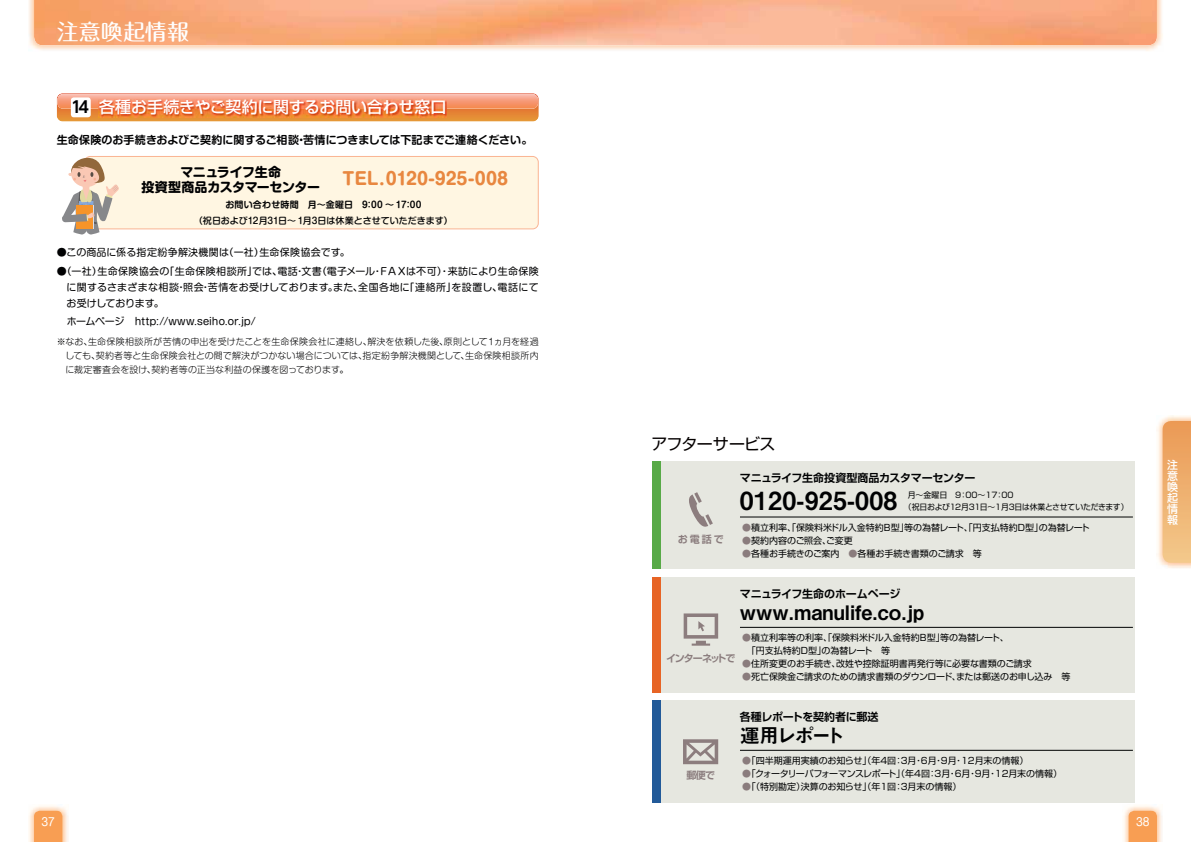
<style>
.page{position:relative;width:1191px;height:842px;background:#fff}
.page>*{position:absolute;margin:0;border:0;box-sizing:border-box;transform-origin:0 0}
.t1{font:25px "Midashi Go Pro MB31 90 pv RKSJ H";letter-spacing:.01em;color:#000102}
.t2{font:22px "Maru Fo Pro Medium 90 pv RKSJ H";letter-spacing:.01em;color:#fff}
.t3{font:20px "Midashi Go Pro MB31 90 pv RKSJ H";color:#000102}
.t4{font:17px "Shin M Go Pro Bold 90 pv RKSJ H";letter-spacing:-.005em;color:#e88740}
.t5{font:16px "Shin Go Pr 6 N Medium 90 pv RKSJ H";letter-spacing:-.01em;color:#fff}
.t6{font:16px "Shin Go Pro Regular 90 pv RKSJ H";letter-spacing:-.04em;color:#050100}
.t7{font:13px/15px "Shin M Go Pro Bold 90 pv RKSJ H";letter-spacing:-.03em;color:#000102;text-align:center}
.t8{font:11px "Shin Go Pro De Bold 90 pv RKSJ H";letter-spacing:-.015em;color:#000102}
.t9{font:11px "Shin M Go Pro De Bold 90 pv RKSJ H";letter-spacing:-.005em;color:#000102}
.t10{font:11px/11px "Shin M Go Pro Medium 83 pv RKSJ H";color:#fff;text-align:justify}
.t11{font:11px "Shin M Go Pro Regular 90 pv RKSJ H";color:#fff}
.t12{font:10px/16px "Shin M Go Pro Regular 90 pv RKSJ H";letter-spacing:.015em;color:#000102;text-align:justify}
.t13{font:10px "Shin M Go Pro Regular 90 pv RKSJ H";letter-spacing:-.005em;color:#000102}
.t14{font:10px "Shin Go Pro De Bold 90 pv RKSJ H";letter-spacing:-.13em;color:#8a7c7d}
.t15{font:10px "Shin Go Pro De Bold 90 pv RKSJ H";letter-spacing:-.08em;color:#8a7c7d}
.t16{font:9px/13px "Shin Go Pro Regular 90 pv RKSJ H";color:#000102}
.t17{font:9px/14px "Shin M Go Pro Light 90 pv RKSJ H";letter-spacing:.015em;color:#000102;text-align:justify}
.t18{font:9px "Shin Go Pro Regular 90 pv RKSJ H";letter-spacing:-.03em;color:#000102}
.t19{font:9px "Shin M Go Pro Medium 83 pv RKSJ H";color:#000102}
.t20{font:9px "Shin M Go Pro De Bold 90 pv RKSJ H";letter-spacing:.025em;color:#000102}
.t21{font:8px/12px "Shin Go Pro Regular 90 pv RKSJ H";letter-spacing:-.025em;color:#000102}
.s1{font-family:"UD Shin Go Pr 6 N De Bold 90 pv RKSJ H";color:#000102}
.s2{color:#8a7c7d}
</style>
<div class="page">
<img style="left:29px;top:806px;width:39px;height:36px">
<svg style="left:34px;top:811px;width:28px;height:31px"></svg>
<img style="left:1124px;top:806px;width:38px;height:36px">
<svg style="left:1128px;top:811px;width:29px;height:31px"></svg>
<img style="left:29px;top:0;width:1134px;height:51px">
<img style="left:34px;top:0;width:1123px;height:45px">
<img style="left:1156px;top:415px;width:35px;height:153px">
<svg style="left:1162px;top:421px;width:29px;height:142px"></svg>
<svg style="left:57px;top:93px;width:482px;height:29px"></svg>
<img style="left:57px;top:94px;width:481px;height:15px;border-radius:6px">
<img style="left:99px;top:99px;width:347px;height:18px">
<div style="left:71px;top:97px;width:20px;height:20px;background:#fff;border-radius:3px"></div>
<svg style="left:62px;top:156px;width:477px;height:78px"></svg>
<div style="left:652px;top:461px;width:482px;height:108px;background:#e6e7e0"></div>
<svg style="left:689px;top:492px;width:24px;height:35px"></svg>
<hr style="left:740px;top:517px;width:392px;height:1px;background:#000202">
<div style="left:652px;top:461px;width:8px;height:108px;background:#58aa47"></div>
<div style="left:652px;top:577px;width:482px;height:115px;background:#e6e7e0"></div>
<hr style="left:740px;top:627px;width:392px;height:1px;background:#000202">
<svg style="left:683px;top:613px;width:35px;height:33px"></svg>
<div style="left:652px;top:577px;width:8px;height:115px;background:#e76425"></div>
<div style="left:652px;top:700px;width:482px;height:102px;background:#e6e7e0"></div>
<hr style="left:740px;top:750px;width:392px;height:1px;background:#000202">
<div style="left:652px;top:700px;width:8px;height:102px;background:#225a99"></div>
<svg style="left:683px;top:739px;width:35px;height:25px"></svg>
<h2 class="t2" style="left:57px;top:23px;width:134px">注意喚起情報</h2>
<h3 class="t5" style="left:71px;top:101px;width:377px"><span class="s1">14</span> 各種お手続きやご契約に関するお問い合わせ窓口</h3>
<p class="t9" style="left:57px;top:136px;width:477px">生命保険のお手続きおよびご契約に関するご相談・苦情につきましては下記までご連絡ください。</p>
<h3 class="t7" style="left:141px;top:166px;width:180px">マニュライフ生命<br>投資型商品カスタマーセンター</h3>
<p class="t20" style="left:225px;top:201px;width:198px">お問い合わせ時間　月～金曜日　9：00 ～ 17：00</p>
<p class="t19" style="left:194px;top:217px;width:260px">（祝日および12月31日～ 1月3日は休業とさせていただきます）</p>
<h3 class="t4" style="left:343px;top:172px;width:167px">TEL.0120-925-008</h3>
<p class="t12" style="left:57px;top:245px;width:295px">●この商品に係る指定紛争解決機関は（一社）生命保険協会です。</p>
<p class="t12" style="left:67px;top:264px;width:473px;text-indent:-10px">●（一社）生命保険協会の「生命保険相談所」では、電話・文書（電子メール・ＦＡＸは不可）・来訪により生命保険に関するさまざまな相談・照会・苦情をお受けしております。また、全国各地に「連絡所」を設置し、電話にてお受けしております。</p>
<p class="t13" style="left:67px;top:317px;width:190px">ホームページ　http://www.seiho.or.jp/</p>
<p class="t17" style="left:65px;top:336px;width:475px;text-indent:-9px">※ なお、生命保険相談所が苦情の申出を受けたことを生命保険会社に連絡し、解決を依頼した後、原則として１ヵ月を経過しても、契約者等と生命保険会社との間で解決がつかない場合については、指定紛争解決機関として、生命保険相談所内に裁定審査会を設け、契約者等の正当な利益の保護を図っております。</p>
<h3 class="t6" style="left:651px;top:438px;width:126px">アフターサービス</h3>
<p class="t8" style="left:740px;top:474px;width:237px">マニュライフ生命投資型商品カスタマーセンター</p>
<p class="t15" style="left:678px;top:536px;width:47px">お電話で</p>
<h1 class="t1" style="left:740px;top:491px;width:159px">0120-925-008</h1>
<p class="t21" style="left:904px;top:490px;width:226px;text-indent:4px">月～金曜日　9：00～17：00<br>（祝日および12月31日～1月3日は休業とさせていただきます）</p>
<p class="t16" style="left:742px;top:523px;width:349px"><span class="s2">●</span>積立利率、「保険料米ドル入金特約B型」等の為替レート、「円支払特約D型」の為替レート</p>
<p class="t16" style="left:742px;top:536px;width:112px"><span class="s2">●</span>契約内容のご照会、ご変更</p>
<p class="t16" style="left:742px;top:549px;width:241px"><span class="s2">●</span>各種お手続きのご案内　<span class="s2">●</span>各種お手続き書類のご請求　等</p>
<p class="t8" style="left:740px;top:590px;width:162px">マニュライフ生命のホームページ</p>
<h3 class="t3" style="left:740px;top:605px;width:186px">www.manulife.co.jp</h3>
<p class="t16" style="left:746px;top:632px;width:264px;text-indent:-4px"><span class="s2">●</span>積立利率等の利率、「保険料米ドル入金特約B型」等の為替レート、「円支払特約D型」の為替レート　等</p>
<p class="t16" style="left:742px;top:658px;width:291px"><span class="s2">●</span>住所変更のお手続き、改姓や控除証明書再発行等に必要な書類のご請求</p>
<p class="t16" style="left:742px;top:671px;width:330px"><span class="s2">●</span>死亡保険金ご請求のための請求書類のダウンロード、または郵送のお申し込み　等</p>
<p class="t14" style="left:666px;top:655px;width:71px">インターネットで</p>
<p class="t15" style="left:686px;top:771px;width:30px">郵便で</p>
<p class="t8" style="left:740px;top:713px;width:140px">各種レポートを契約者に郵送</p>
<h3 class="t3" style="left:740px;top:728px;width:106px">運用レポート</h3>
<p class="t16" style="left:742px;top:755px;width:288px"><span class="s2">●</span>「四半期運用実績のお知らせ」（年4回：3月・6月・9月・12月末の情報）</p>
<p class="t18" style="left:742px;top:770px;width:321px"><span class="s2">●</span>「クォータリーパフォーマンスレポート」（年4回：3月・6月・9月・12月末の情報）</p>
<p class="t16" style="left:742px;top:781px;width:221px"><span class="s2">●</span>「（特別勘定）決算のお知らせ」（年1回：3月末の情報）</p>
<p class="t11" style="left:41px;top:818px;width:15px">37</p>
<p class="t11" style="left:1136px;top:818px;width:15px">38</p>
<p class="t10" style="left:1167px;top:460px;width:12px">注意喚起情報</p>
</div>
